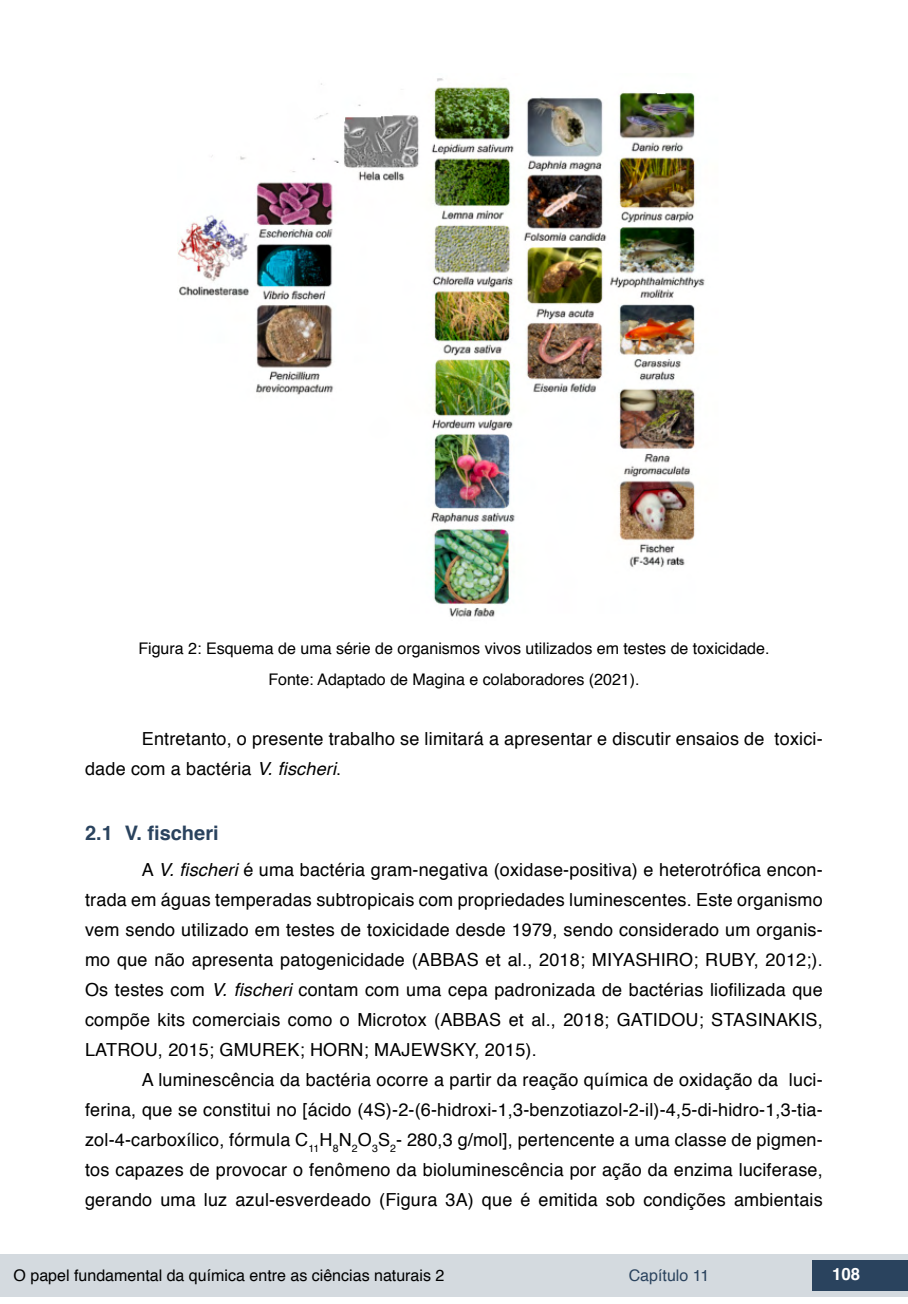
<style>
.page{position:relative;width:908px;height:1304px;background:#fff}
.page>*{position:absolute;margin:0;border:0;box-sizing:border-box;transform-origin:0 0}
.t1{font:700 20px "Helvetica";color:#2a435e}
.txt{font:18px/30px "Helvetica";letter-spacing:.01em;color:#000;text-align:justify}
.t2{font:700 16.8px "Helvetica";color:#fff}
.imagens_graf_tab{font:16px "Helvetica";color:#000}
.t3{font:16px "Helvetica";color:#2a435e}
.s1{font-style:italic}
</style>
<div class="page">
<div style="left:0;top:1254px;width:906px;height:43px;background:#d4dadf"></div>
<div style="left:812px;top:1261px;width:95px;height:30px;background:#2a435e"></div>
<img style="left:178px;top:78px;width:527px;height:539px">
<p class="imagens_graf_tab" style="left:138px;top:636px;width:632px">Figura 2: Esquema de uma série de organismos vivos utilizados em testes de toxicidade.</p>
<p class="imagens_graf_tab" style="left:268px;top:667px;width:372px">Fonte: Adaptado de Magina e colaboradores (2021).</p>
<p class="txt" style="left:85px;top:724px;width:739px;text-indent:57px">Entretanto, o presente trabalho se limitará a apresentar e discutir ensaios de toxici&shy;dade com a bactéria <span class="s1">V. fischeri</span>.</p>
<p class="t1" style="left:85px;top:817px;width:135px">2.1 V. fischeri</p>
<p class="txt" style="left:85px;top:855px;width:739px;text-indent:57px">A <span class="s1">V. fischeri</span> é uma bactéria gram-negativa (oxidase-positiva) e heterotrófica encon&shy;trada em águas temperadas subtropicais com propriedades luminescentes. Este organismo vem sendo utilizado em testes de toxicidade desde 1979, sendo considerado um organis&shy;mo que não apresenta patogenicidade (ABBAS et al., 2018; MIYASHIRO; RUBY, 2012;).<br>Os testes com <span class="s1">V. fischeri</span> contam com uma cepa padronizada de bactérias liofilizada que compõe kits comerciais como o Microtox (ABBAS et al., 2018; GATIDOU; STASINAKIS, LATROU, 2015; GMUREK; HORN; MAJEWSKY, 2015).</p>
<p class="txt" style="left:85px;top:1065px;width:739px;text-indent:57px">A luminescência da bactéria ocorre a partir da reação química de oxidação da luci&shy;ferina, que se constitui no [ácido (4S)-2-(6-hidroxi-1,3-benzotiazol-2-il)-4,5-di-hidro-1,3-tia&shy;zol-4-carboxílico, fórmula C<sub>11</sub>H<sub>8</sub>N<sub>2</sub>O<sub>3</sub>S<sub>2</sub>- 280,3 g/mol], pertencente a uma classe de pigmen&shy;tos capazes de provocar o fenômeno da bioluminescência por ação da enzima luciferase, gerando uma luz azul-esverdeado (Figura 3A) que é emitida sob condições ambientais</p>
<p class="imagens_graf_tab" style="left:14px;top:1263px;width:432px">O papel fundamental da química entre as ciências naturais 2</p>
<p class="t3" style="left:628px;top:1263px;width:82px">Capítulo 11</p>
<p class="t2" style="left:831px;top:1261px;width:30px">108</p>
</div>
